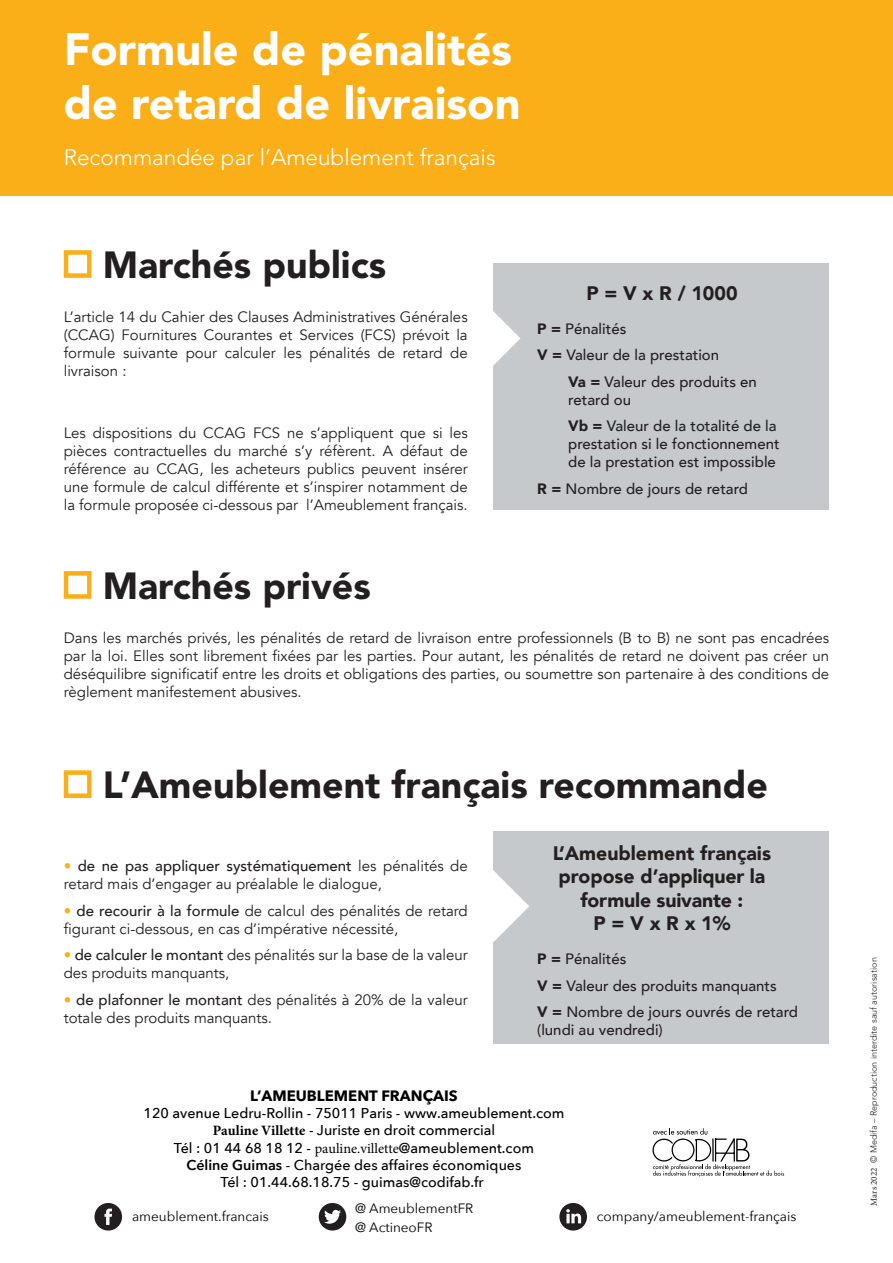
<style>
.page{position:relative;width:893px;height:1263px;background:#fff}
.page>*{position:absolute;margin:0;border:0;box-sizing:border-box;transform-origin:0 0}
.t1{font:900 45px/54px "Avenir LT Std";color:#fff}
.t2{font:900 37.5px "Avenir LT Std";color:#231f20}
.t3{font:300 22.5px "Avenir LT Std";color:#fff}
.t4{font:900 19.5px/23.4px "Avenir";color:#231f20;text-align:center}
.t5{font:15px/18px "Avenir";color:#231f20}
.t6{font:500 15px/18px "Avenir";color:#231f20}
.t7{font:700 15px "Avenir Next";color:#000}
.t8{font:500 14.25px/17.2px "Avenir Next";color:#000;text-align:center}
.t9{font:13.5px "Avenir Next";color:#000}
.t10{font:300 9px "Avenir LT Std";color:#231f20}
.s1{font-weight:900}
.s2{color:#faaf18}
.s3{font-weight:500}
.s4{font-family:"Minion Pro";font-weight:700}
.s5{font-family:"Minion Pro";font-weight:400}
.s6{font-weight:600}
</style>
<div class="page">
<div style="left:0;top:0;width:893px;height:196px;background:#faaf18"></div>
<div style="left:493px;top:264px;width:336px;height:246px;background:#c6c9cb"></div>
<svg style="left:493px;top:311px;width:27px;height:55px"></svg>
<div style="left:64px;top:250px;width:28px;height:28px;border:4px solid #faaf18"></div>
<div style="left:493px;top:831px;width:336px;height:213px;background:#c6c9cb"></div>
<svg style="left:493px;top:870px;width:36px;height:72px"></svg>
<div style="left:64px;top:571px;width:28px;height:28px;border:4px solid #faaf18"></div>
<div style="left:64px;top:770px;width:28px;height:28px;border:4px solid #faaf18"></div>
<svg style="left:652px;top:1128px;width:132px;height:48px"></svg>
<div style="left:319px;top:1203px;width:27px;height:27px;background:#231f20;border-radius:50%"></div>
<svg style="left:324px;top:1210px;width:17px;height:14px"></svg>
<div style="left:94px;top:1203px;width:28px;height:27px;background:#231f20;border-radius:50%"></div>
<svg style="left:104px;top:1208px;width:8px;height:17px"></svg>
<div style="left:559px;top:1203px;width:28px;height:27px;background:#231f20;border-radius:50%"></div>
<svg style="left:566px;top:1209px;width:15px;height:14px"></svg>
<p class="t1" style="left:64px;top:22px;width:458px">Formule de pénalités de retard de livraison</p>
<p class="t3" style="left:64px;top:144px;width:433px">Recommandée par l’Ameublement français</p>
<p class="t2" style="left:103px;top:242px;width:285px">Marchés publics</p>
<p class="t5" style="left:64px;top:308px;width:405px;text-align:justify">L’article 14 du Cahier des Clauses Administratives Générales (CCAG) Fournitures Courantes et Services (FCS) prévoit la formule suivante pour calculer les pénalités de retard de livraison :</p>
<p class="t5" style="left:64px;top:424px;width:405px;text-align:justify">Les dispositions du CCAG FCS ne s’appliquent que si les pièces contractuelles du marché s’y réfèrent. A défaut de référence au CCAG, les acheteurs publics peuvent insérer une formule de calcul différente et s’inspirer notamment de la formule proposée ci-dessous par l’Ameublement français.</p>
<p class="t2" style="left:103px;top:563px;width:270px">Marchés privés</p>
<p class="t4" style="left:586px;top:281px;width:153px">P = V x R / 1000</p>
<p class="t6" style="left:537px;top:319px;width:91px"><span class="s1">P =</span> Pénalités</p>
<p class="t6" style="left:537px;top:345px;width:183px"><span class="s1">V =</span> Valeur de la prestation</p>
<p class="t6" style="left:568px;top:372px;width:190px"><span class="s1">Va =</span> Valeur des produits en retard ou</p>
<p class="t6" style="left:568px;top:416px;width:213px"><span class="s1">Vb =</span> Valeur de la totalité de la prestation si le fonctionnement de la prestation est impossible</p>
<p class="t6" style="left:537px;top:479px;width:212px"><span class="s1">R =</span> Nombre de jours de retard</p>
<p class="t5" style="left:64px;top:629px;width:767px;text-align:justify">Dans les marchés privés, les pénalités de retard de livraison entre professionnels (B to B) ne sont pas encadrées par la loi. Elles sont librement fixées par les parties. Pour autant, les pénalités de retard ne doivent pas créer un déséquilibre significatif entre les droits et obligations des parties, ou soumettre son partenaire à des conditions de règlement manifestement abusives.</p>
<p class="t2" style="left:103px;top:762px;width:667px">L’Ameublement français recommande</p>
<p class="t5" style="left:64px;top:857px;width:405px"><span class="s2">•</span> <span class="s3">de ne pas appliquer systématiquement</span> les pénalités de retard mais d’engager au préalable le dialogue,</p>
<p class="t5" style="left:64px;top:902px;width:405px"><span class="s2">•</span> <span class="s3">de recourir à la formule</span> de calcul des pénalités de retard figurant ci-dessous, en cas d’impérative nécessité,</p>
<p class="t5" style="left:64px;top:946px;width:405px"><span class="s2">•</span> <span class="s3">de calculer le montant</span> des pénalités sur la base de la valeur des produits manquants,</p>
<p class="t5" style="left:64px;top:991px;width:405px"><span class="s2">•</span> <span class="s3">de plafonner le montant</span> des pénalités à 20% de la valeur totale des produits manquants.</p>
<p class="t4" style="left:553px;top:841px;width:220px">L’Ameublement français propose d’appliquer la formule suivante :</p>
<p class="t4" style="left:593px;top:911px;width:139px">P = V x R x 1%</p>
<p class="t6" style="left:537px;top:949px;width:91px"><span class="s1">P =</span> Pénalités</p>
<p class="t6" style="left:537px;top:975px;width:241px"><span class="s1">V =</span> Valeur des produits manquants</p>
<p class="t6" style="left:537px;top:1002px;width:262px"><span class="s1">V =</span> Nombre de jours ouvrés de retard (lundi au vendredi)</p>
<p class="t7" style="left:250px;top:1082px;width:209px">L’AMEUBLEMENT FRANÇAIS</p>
<p class="t8" style="left:144px;top:1104px;width:422px">120 avenue Ledru-Rollin - 75011 Paris - www.ameublement.com <span class="s4">Pauline Villette</span> - Juriste en droit commercial<br>Tél : 01 44 68 18 12 - <span class="s5">pauline.villette</span>@ameublement.com<br><span class="s6">Céline Guimas</span> - Chargée des affaires économiques<br>Tél : 01.44.68.18.75 - guimas@codifab.fr</p>
<p class="t9" style="left:132px;top:1205px;width:138px">ameublement.francais</p>
<p class="t9" style="left:597px;top:1205px;width:201px">company/ameublement-français</p>
<p class="t9" style="left:355px;top:1196px;width:120px">@ AmeublementFR</p>
<p class="t9" style="left:355px;top:1216px;width:79px">@ ActineoFR</p>
<p class="t10" style="left:868px;top:1205px;width:250px;rotate:-90deg"><span class="s5">Mars 2022</span> © Medifa – Reproduction interdite sauf autorisation</p>
</div>
